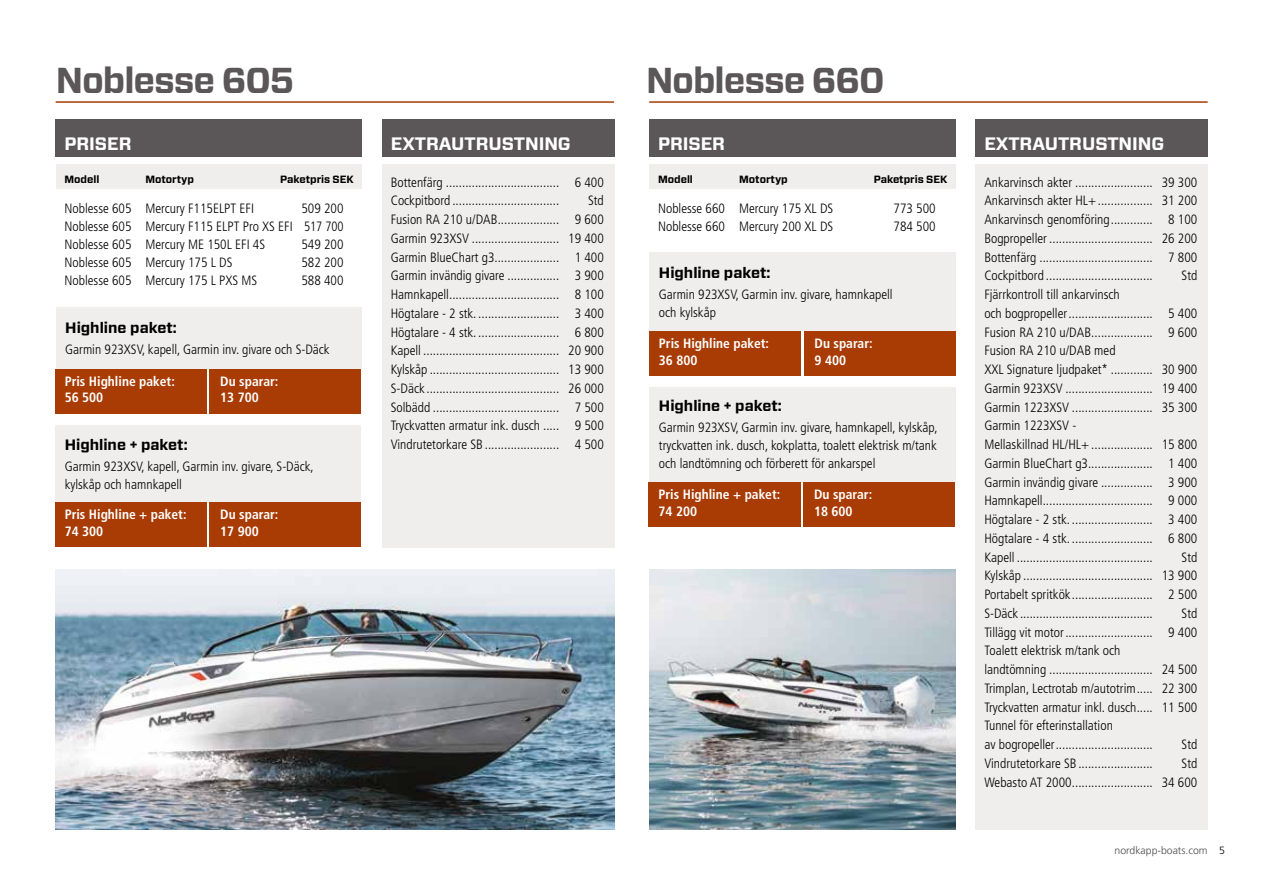
<style>
.page{position:relative;width:1263px;height:893px;background:#fff}
.page>*{position:absolute;margin:0;border:0;box-sizing:border-box;transform-origin:0 0}
.t1{font:700 36px "Forza";letter-spacing:-.03em;color:#5b5758}
.t2{font:700 18px "Forza";letter-spacing:-.005em;color:#fff}
.t3{font:700 15px "Forza";color:#000}
.t4{font:300 condensed 13.5px/18.8px "Frutiger";color:#000}
.t5{font:700 condensed 13.5px/16.5px "Frutiger";color:#fff}
.t6{font:700 10.5px "Forza";letter-spacing:-.005em;color:#000}
.t7{font:300 10.5px "Frutiger";color:#4a4a49}
.s1{color:#000}
</style>
<div class="page">
<div style="left:56px;top:307px;width:306px;height:62px;background:#efeeec"></div>
<div style="left:649px;top:252px;width:306px;height:79px;background:#efeeec"></div>
<div style="left:55px;top:425px;width:306px;height:78px;background:#efeeec"></div>
<div style="left:649px;top:387px;width:306px;height:95px;background:#efeeec"></div>
<hr style="left:56px;top:101px;width:558px;height:2px;background:#a93c05">
<hr style="left:649px;top:101px;width:559px;height:2px;background:#a93c05">
<div style="left:382px;top:119px;width:232px;height:38px;background:#5b5758"></div>
<div style="left:975px;top:119px;width:233px;height:38px;background:#5b5758"></div>
<div style="left:382px;top:164px;width:232px;height:383px;background:#efeeec"></div>
<div style="left:975px;top:164px;width:233px;height:665px;background:#efeeec"></div>
<div style="left:55px;top:369px;width:152px;height:44px;background:#a93c05"></div>
<div style="left:649px;top:332px;width:152px;height:44px;background:#a93c05"></div>
<div style="left:55px;top:503px;width:152px;height:44px;background:#a93c05"></div>
<div style="left:649px;top:482px;width:152px;height:45px;background:#a93c05"></div>
<div style="left:210px;top:369px;width:151px;height:44px;background:#a93c05"></div>
<div style="left:804px;top:332px;width:151px;height:44px;background:#a93c05"></div>
<div style="left:210px;top:503px;width:151px;height:44px;background:#a93c05"></div>
<div style="left:803px;top:482px;width:152px;height:45px;background:#a93c05"></div>
<div style="left:56px;top:164px;width:306px;height:25px;background:#efeeec"></div>
<div style="left:649px;top:164px;width:306px;height:25px;background:#efeeec"></div>
<div style="left:56px;top:119px;width:306px;height:38px;background:#5b5758"></div>
<div style="left:649px;top:119px;width:306px;height:38px;background:#5b5758"></div>
<img style="left:56px;top:570px;width:558px;height:259px">
<img style="left:649px;top:570px;width:306px;height:259px">
<h1 class="t1" style="left:56px;top:56px;width:240px">Noblesse 605</h1>
<h1 class="t1" style="left:646px;top:56px;width:240px">Noblesse 660</h1>
<h2 class="t2" style="left:391px;top:132px;width:181px">EXTRAUTRUSTNING</h2>
<h2 class="t2" style="left:984px;top:132px;width:181px">EXTRAUTRUSTNING</h2>
<p class="t4" style="left:391px;top:173px;width:215px">Bottenfärg ................................... 6 400<br>Cockpitbord .................................</p>
<h2 class="t2" style="left:65px;top:132px;width:69px">PRISER</h2>
<h2 class="t2" style="left:658px;top:132px;width:69px">PRISER</h2>
<p class="t6" style="left:65px;top:172px;width:36px">Modell</p>
<p class="t6" style="left:145px;top:172px;width:50px">Motortyp</p>
<p class="t6" style="left:280px;top:172px;width:75px">Paketpris SEK</p>
<p class="t6" style="left:658px;top:172px;width:36px">Modell</p>
<p class="t6" style="left:739px;top:172px;width:50px">Motortyp</p>
<p class="t6" style="left:874px;top:172px;width:75px">Paketpris SEK</p>
<p class="t4" style="left:65px;top:199px;width:191px">Noblesse 605 Mercury F115ELPT EFI</p>
<p class="t4" style="left:984px;top:173px;width:215px;text-align:justify">Ankarvinsch akter ........................ 39 300<br>Ankarvinsch akter HL+................. 31 200<br>Ankarvinsch genomföring............. 8 100<br>Bogpropeller ................................ 26 200<br>Bottenfärg ................................... 7 800<br>Cockpitbord .................................</p>
<p class="t4" style="left:391px;top:192px;width:215px;text-align:justify;text-indent:197px">Std Fusion RA 210 u/DAB................... 9 600<br>Garmin 923XSV ........................... 19 400<br>Garmin BlueChart g3.................... 1 400<br>Garmin invändig givare ................ 3 900<br>Hamnkapell.................................. 8 100<br>Högtalare - 2 stk. ......................... 3 400<br>Högtalare - 4 stk. ......................... 6 800<br>Kapell .......................................... 20 900<br>Kylskåp ........................................ 13 900<br>S-Däck ......................................... 26 000<br>Solbädd ....................................... 7 500<br>Tryckvatten armatur ink. dusch ..... 9 500<br>Vindrutetorkare SB ....................... 4 500</p>
<p class="t4" style="left:658px;top:199px;width:177px">Noblesse 660 Mercury 175 XL DS</p>
<p class="t4" style="left:893px;top:199px;width:44px">773 500</p>
<p class="t4" style="left:658px;top:217px;width:177px">Noblesse 660 Mercury 200 XL DS</p>
<p class="t4" style="left:893px;top:217px;width:44px">784 500</p>
<p class="t4" style="left:65px;top:200px;width:281px;line-height:18px;text-align:justify;text-indent:237px">509 200<br>Noblesse 605 Mercury F115 ELPT Pro XS EFI 517 700<br>Noblesse 605 Mercury ME 150L EFI 4S</p>
<p class="t4" style="left:301px;top:235px;width:44px">549 200</p>
<p class="t4" style="left:65px;top:253px;width:169px">Noblesse 605 Mercury 175 L DS</p>
<p class="t4" style="left:301px;top:253px;width:44px">582 200</p>
<p class="t4" style="left:65px;top:271px;width:194px">Noblesse 605 Mercury 175 L PXS MS</p>
<p class="t4" style="left:301px;top:271px;width:44px">588 400</p>
<p class="t3" style="left:659px;top:263px;width:113px">Highline paket:</p>
<p class="t4" style="left:659px;top:286px;width:235px;line-height:18px">Garmin 923XSV, Garmin inv. givare, hamnkapell och kylskåp</p>
<p class="t4" style="left:1182px;top:267px;width:17px">Std</p>
<p class="t4" style="left:984px;top:285px;width:215px">Fjärrkontroll till ankarvinsch<br>och bogpropeller.......................... 5 400<br>Fusion RA 210 u/DAB................... 9 600<br>Fusion RA 210 u/DAB med<br>XXL Signature ljudpaket* ............. 30 900<br>Garmin 923XSV ........................... 19 400<br>Garmin 1223XSV ......................... 35 300<br>Garmin 1223XSV -<br>Mellaskillnad HL/HL+ ................... 15 800<br>Garmin BlueChart g3.................... 1 400<br>Garmin invändig givare ................ 3 900<br>Hamnkapell.................................. 9 000<br>Högtalare - 2 stk. ......................... 3 400<br>Högtalare - 4 stk. ......................... 6 800<br>Kapell ..........................................</p>
<p class="t3" style="left:65px;top:318px;width:113px">Highline paket:</p>
<p class="t4" style="left:65px;top:340px;width:266px">Garmin 923XSV, kapell, Garmin inv. givare och S-Däck</p>
<p class="t5" style="left:659px;top:335px;width:112px">Pris Highline paket:<br>36 800</p>
<p class="t5" style="left:814px;top:335px;width:60px">Du sparar:<br>9 400</p>
<p class="t5" style="left:65px;top:373px;width:112px">Pris Highline paket:<br>56 500</p>
<p class="t5" style="left:220px;top:373px;width:60px">Du sparar:<br>13 700</p>
<p class="t3" style="left:659px;top:396px;width:124px">Highline + paket:</p>
<p class="t4" style="left:659px;top:418px;width:280px;line-height:18px;text-align:justify">Garmin 923XSV, Garmin inv. givare, hamnkapell, kylskåp, tryckvatten ink. dusch, kokplatta, toalett elektrisk m/tank och landtömning och förberett för ankarspel</p>
<p class="t3" style="left:65px;top:435px;width:124px">Highline + paket:</p>
<p class="t4" style="left:65px;top:458px;width:251px;line-height:18px">Garmin 923XSV, kapell, Garmin inv. givare, S-Däck, kylskåp och hamnkapell</p>
<p class="t5" style="left:658px;top:486px;width:123px">Pris Highline + paket:<br>74 200</p>
<p class="t5" style="left:814px;top:486px;width:60px">Du sparar:<br>18 600</p>
<p class="t5" style="left:65px;top:506px;width:123px">Pris Highline + paket:<br>74 300</p>
<p class="t5" style="left:220px;top:506px;width:60px">Du sparar:<br>17 900</p>
<p class="t4" style="left:984px;top:548px;width:215px;text-align:justify;text-indent:197px">Std Kylskåp ........................................ 13 900<br>Portabelt spritkök......................... 2 500<br>S-Däck .........................................</p>
<p class="t4" style="left:984px;top:604px;width:215px;text-indent:197px">Std Tillägg vit motor........................... 9 400<br>Toalett elektrisk m/tank och<br>landtömning ................................ 24 500<br>Trimplan, Lectrotab m/autotrim..... 22 300<br>Tryckvatten armatur inkl. dusch..... 11 500<br>Tunnel för efterinstallation<br>av bogropeller..............................</p>
<p class="t4" style="left:1182px;top:735px;width:17px">Std</p>
<p class="t4" style="left:984px;top:754px;width:215px;text-align:right">Std<br>Webasto AT 2000......................... 34 600</p>
<p class="t4" style="left:984px;top:754px;width:170px">Vindrutetorkare SB .......................</p>
<p class="t7" style="left:1114px;top:844px;width:112px">nordkapp-boats.com <span class="s1">5</span></p>
</div>
